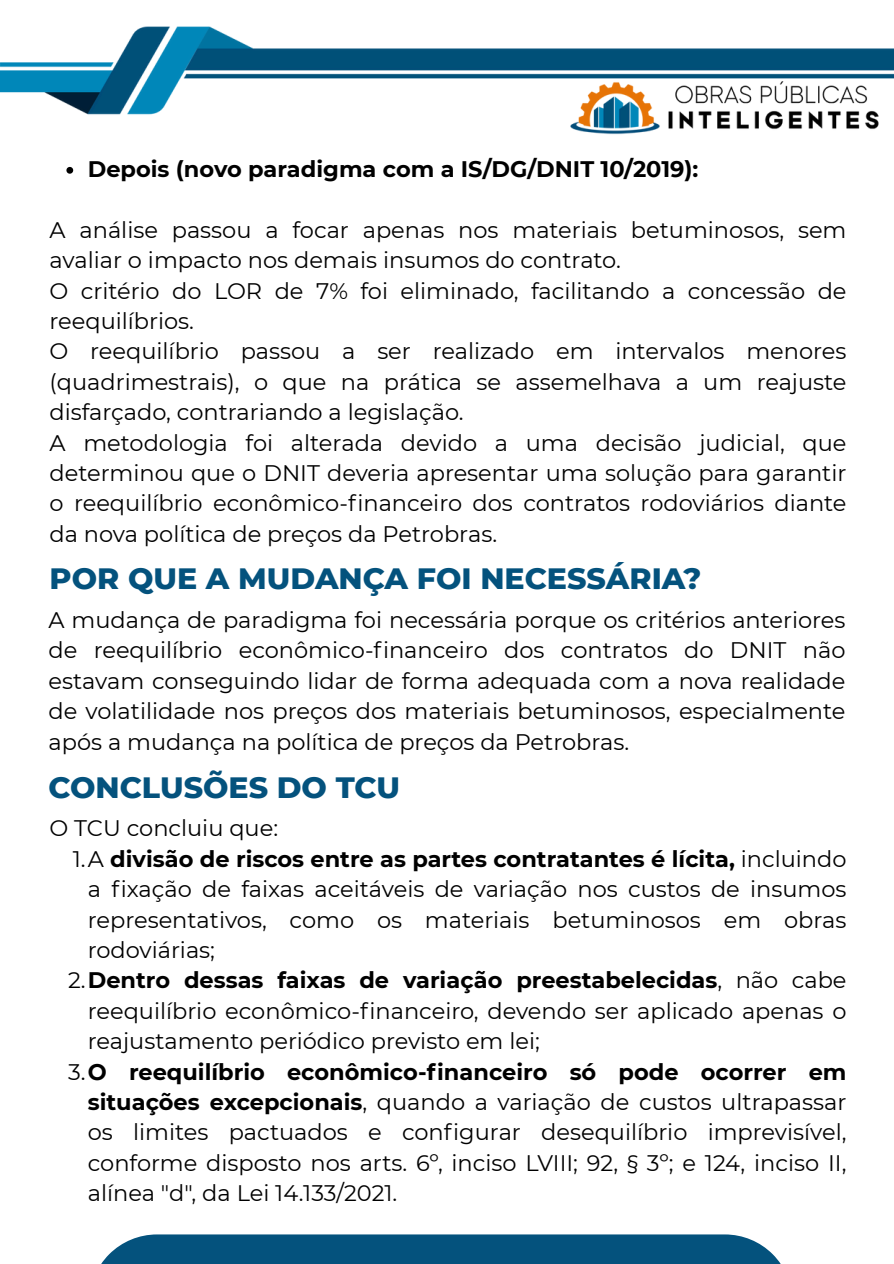
<style>
.page{position:relative;width:894px;height:1264px;background:#fff}
.page>*{position:absolute;margin:0;border:0;box-sizing:border-box;transform-origin:0 0}
.t1{font:800 30px "Montserrat";color:#04527d}
.t2{font:22.5px/30.5px "Montserrat";color:#000;text-align:justify}
.t3{font:700 22.5px "Montserrat";color:#000}
.s1{font-weight:700}
</style>
<div class="page">
<div style="left:89px;top:1234px;width:703px;height:29px;background:#04527d"></div>
<img style="left:0;top:26px;width:893px;height:145px">
<svg style="left:66px;top:167px;width:7px;height:7px"></svg>
<p class="t3" style="left:88px;top:155px;width:612px">Depois (novo paradigma com a IS/DG/DNIT 10/2019):</p>
<p class="t2" style="left:50px;top:214px;width:798px">A análise passou a focar apenas nos materiais betuminosos, sem avaliar o impacto nos demais insumos do contrato.</p>
<p class="t2" style="left:50px;top:275px;width:798px">O critério do LOR de 7% foi eliminado, facilitando a concessão de reequilíbrios.</p>
<p class="t2" style="left:50px;top:336px;width:798px">O reequilíbrio passou a ser realizado em intervalos menores (quadrimestrais), o que na prática se assemelhava a um reajuste disfarçado, contrariando a legislação.</p>
<h1 class="t2" style="left:50px;top:427px;width:798px">A metodologia foi alterada devido a uma decisão judicial, que determinou que o DNIT deveria apresentar uma solução para garantir o reequilíbrio econômico-financeiro dos contratos rodoviários diante da nova política de preços da Petrobras.</h1>
<p class="t1" style="left:50px;top:560px;width:653px">POR QUE A MUDANÇA FOI NECESSÁRIA?</p>
<p class="t2" style="left:48px;top:604px;width:798px">A mudança de paradigma foi necessária porque os critérios anteriores de reequilíbrio econômico-financeiro dos contratos do DNIT não estavam conseguindo lidar de forma adequada com a nova realidade de volatilidade nos preços dos materiais betuminosos, especialmente após a mudança na política de preços da Petrobras.</p>
<h1 class="t1" style="left:48px;top:768px;width:353px">CONCLUSÕES DO TCU</h1>
<p class="t2" style="left:50px;top:813px;width:230px">O TCU concluiu que:</p>
<p class="t2" style="left:88px;top:843px;width:760px;text-indent:-15px">1.A <span class="s1">divisão de riscos entre as partes contratantes é lícita,</span> incluindo a fixação de faixas aceitáveis de variação nos custos de insumos representativos, como os materiais betuminosos em obras rodoviárias;</p>
<p class="t2" style="left:88px;top:965px;width:760px;text-indent:-20px">2.<span class="s1">Dentro dessas faixas de variação preestabelecidas</span>, não cabe reequilíbrio econômico-financeiro, devendo ser aplicado apenas o reajustamento periódico previsto em lei;</p>
<p class="t2" style="left:88px;top:1056px;width:760px;text-indent:-20px">3.<span class="s1">O reequilíbrio econômico-financeiro só pode ocorrer em situações excepcionais</span>, quando a variação de custos ultrapassar os limites pactuados e configurar desequilíbrio imprevisível, conforme disposto nos arts. 6º, inciso LVIII; 92, § 3º; e 124, inciso II, alínea "d", da Lei 14.133/2021.</p>
</div>
